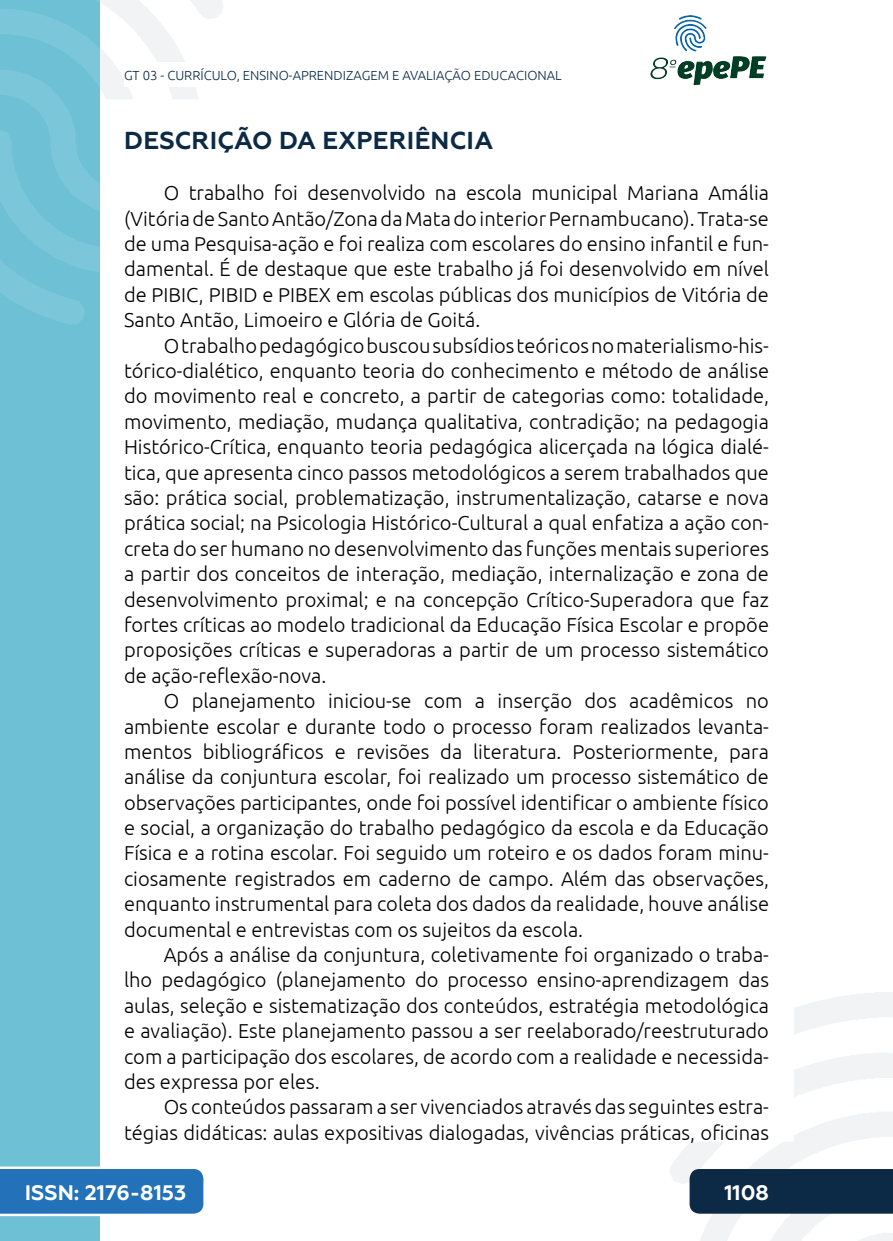
<style>
.page{position:relative;width:893px;height:1241px;background:#fff}
.page>*{position:absolute;margin:0;border:0;box-sizing:border-box;transform-origin:0 0}
._6_SUBTÍTULO_ABERTUR{font:700 24.5px "Geometria";letter-spacing:.01em;color:#0c2a46}
.t1{font:700 21px "Geometria";color:#fff}
._5_CORPO{font:300 20.12px/25.4px "Ubuntu";color:#000;text-align:justify}
.t2{font:300 13.12px "Ubuntu";color:#0c2a46}
</style>
<div class="page">
<svg style="left:670px;top:992px;width:223px;height:248px"></svg>
<svg style="left:99px;top:0;width:124px;height:324px"></svg>
<img style="left:650px;top:15px;width:117px;height:71px">
<div style="left:0;top:0;width:99px;height:1240px;background:#6ec0d5"></div>
<svg style="left:0;top:0;width:99px;height:325px"></svg>
<svg style="left:0;top:1166px;width:203px;height:49px;background:#367dbf"></svg>
<div style="left:690px;top:1168px;width:203px;height:45px;background:#0c2a46"></div>
<div style="left:124px;top:62px;width:516px;height:25px;background:#fff"></div>
<p class="t2" style="left:124px;top:67px;width:439px">GT 03 - CURRÍCULO, ENSINO-APRENDIZAGEM E AVALIAÇÃO EDUCACIONAL</p>
<p class="_6_SUBTÍTULO_ABERTUR" style="left:124px;top:126px;width:371px">DESCRIÇÃO DA EXPERIÊNCIA</p>
<p class="_5_CORPO" style="left:124px;top:180px;width:646px;text-indent:40px">O trabalho foi desenvolvido na escola municipal Mariana Amália (Vitória de Santo Antão/Zona da Mata do interior Pernambucano). Trata-se de uma Pesquisa-ação e foi realiza com escolares do ensino infantil e fun&shy;damental. É de destaque que este trabalho já foi desenvolvido em nível de PIBIC, PIBID e PIBEX em escolas públicas dos municípios de Vitória de Santo Antão, Limoeiro e Glória de Goitá.</p>
<p class="_5_CORPO" style="left:124px;top:332px;width:646px;text-indent:40px">O trabalho pedagógico buscou subsídios teóricos no materialismo-his&shy;tórico-dialético, enquanto teoria do conhecimento e método de análise do movimento real e concreto, a partir de categorias como: totalidade, movimento, mediação, mudança qualitativa, contradição; na pedagogia Histórico-Crítica, enquanto teoria pedagógica alicerçada na lógica dialé&shy;tica, que apresenta cinco passos metodológicos a serem trabalhados que são: prática social, problematização, instrumentalização, catarse e nova prática social; na Psicologia Histórico-Cultural a qual enfatiza a ação con&shy;creta do ser humano no desenvolvimento das funções mentais superiores a partir dos conceitos de interação, mediação, internalização e zona de desenvolvimento proximal; e na concepção Crítico-Superadora que faz fortes críticas ao modelo tradicional da Educação Física Escolar e propõe proposições críticas e superadoras a partir de um processo sistemático de ação-reflexão-nova.</p>
<p class="_5_CORPO" style="left:124px;top:687px;width:646px;text-indent:40px">O planejamento iniciou-se com a inserção dos acadêmicos no ambiente escolar e durante todo o processo foram realizados levanta&shy;mentos bibliográficos e revisões da literatura. Posteriormente, para análise da conjuntura escolar, foi realizado um processo sistemático de observações participantes, onde foi possível identificar o ambiente físico e social, a organização do trabalho pedagógico da escola e da Educação Física e a rotina escolar. Foi seguido um roteiro e os dados foram minu&shy;ciosamente registrados em caderno de campo. Além das observações, enquanto instrumental para coleta dos dados da realidade, houve análise documental e entrevistas com os sujeitos da escola.</p>
<p class="_5_CORPO" style="left:124px;top:941px;width:646px;text-indent:40px">Após a análise da conjuntura, coletivamente foi organizado o traba&shy;lho pedagógico (planejamento do processo ensino-aprendizagem das aulas, seleção e sistematização dos conteúdos, estratégia metodológica e avaliação). Este planejamento passou a ser reelaborado/reestruturado com a participação dos escolares, de acordo com a realidade e necessida&shy;des expressa por eles.</p>
<p class="_5_CORPO" style="left:124px;top:1093px;width:646px;text-align:right">Os conteúdos passaram a ser vivenciados através das seguintes estra&shy;tégias didáticas: aulas expositivas dialogadas, vivências práticas, oficinas</p>
<p class="t1" style="left:25px;top:1179px;width:163px">ISSN: 2176-8153</p>
<p class="t1" style="left:724px;top:1179px;width:46px">1108</p>
</div>
